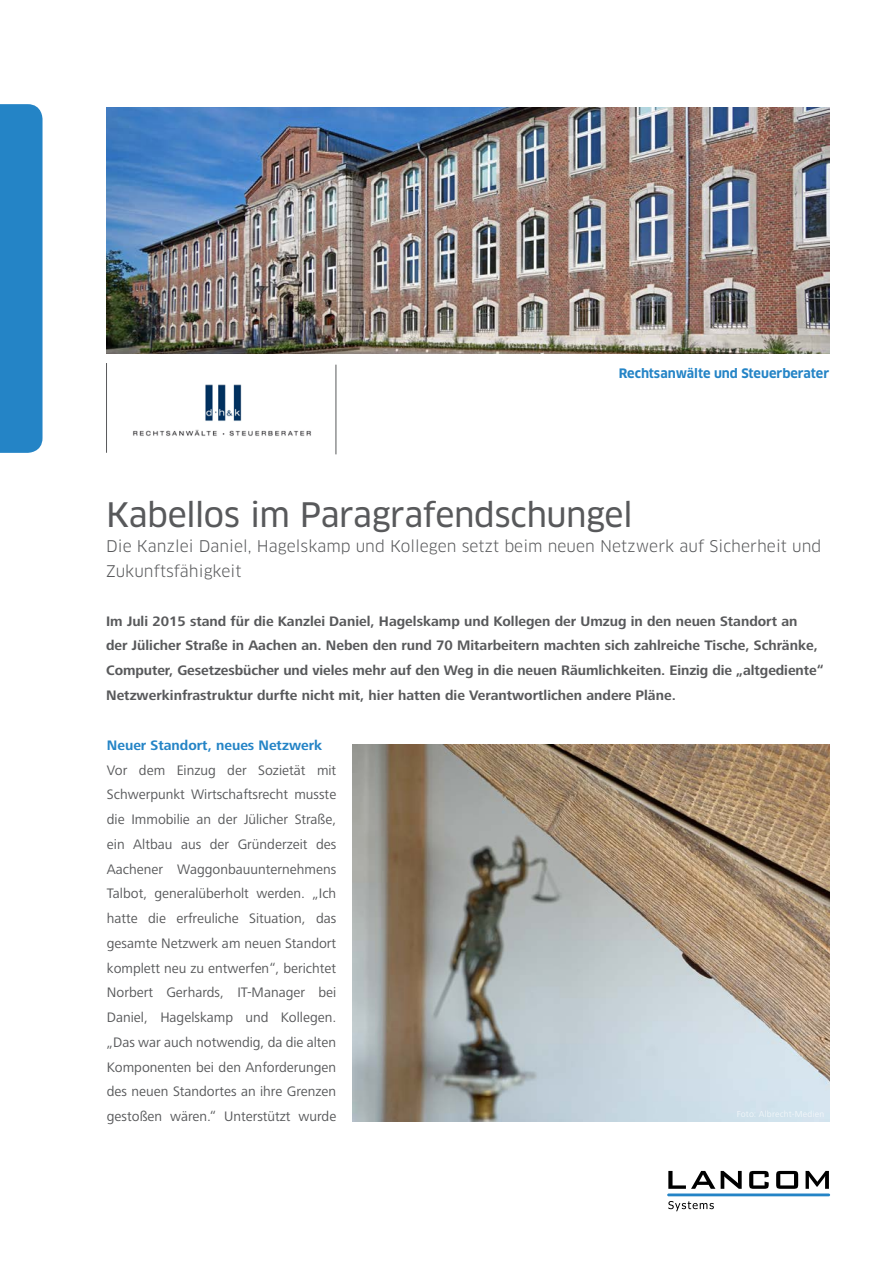
<style>
.page{position:relative;width:893px;height:1263px;background:#fff}
.page>*{position:absolute;margin:0;border:0;box-sizing:border-box;transform-origin:0 0}
.t1{font:33px "Clan OT News";letter-spacing:-.015em;color:#58595b}
.t2{font:15.75px/24.8px "Clan OT";letter-spacing:.005em;color:#58595b}
.t3{font:14.25px/24.8px "Frutiger Next LT";color:#58595b;text-align:justify}
.t4{font:700 14.25px/24.8px "Frutiger Next LT";color:#58595b}
.t5{font:700 14.25px "Frutiger Next LT";color:#2484c6}
.t6{font:700 12.75px "Clan OT";color:#2484c6}
</style>
<div class="page">
<div style="left:0;top:104px;width:43px;height:349px;background:#2484c6"></div>
<svg style="left:668px;top:1171px;width:47px;height:18px"></svg>
<svg style="left:721px;top:1171px;width:21px;height:18px"></svg>
<svg style="left:749px;top:1171px;width:20px;height:18px"></svg>
<svg style="left:776px;top:1171px;width:22px;height:18px"></svg>
<svg style="left:806px;top:1171px;width:23px;height:18px"></svg>
<svg style="left:668px;top:1201px;width:46px;height:10px"></svg>
<hr style="left:667px;top:1193px;width:163px;height:3px;background:#2484c6">
<img style="left:106px;top:108px;width:723px;height:246px">
<hr style="left:336px;top:365px;width:1px;height:89px;background:#58595b">
<hr style="left:106px;top:363px;width:1px;height:90px;background:#58595b">
<img style="left:133px;top:384px;width:178px;height:52px">
<img style="left:353px;top:744px;width:476px;height:377px">
<p class="t6" style="left:619px;top:366px;width:212px">Rechtsanwälte und Steuerberater</p>
<h1 class="t1" style="left:106px;top:496px;width:528px">Kabellos im Paragrafendschungel</h1>
<p class="t2" style="left:106px;top:534px;width:717px">Die Kanzlei Daniel, Hagelskamp und Kollegen setzt beim neuen Netzwerk auf Sicherheit und<br>Zukunftsfähigkeit</p>
<p class="t4" style="left:106px;top:608px;width:719px">Im Juli 2015 stand für die Kanzlei Daniel, Hagelskamp und Kollegen der Umzug in den neuen Standort an<br>der Jülicher Straße in Aachen an. Neben den rund 70 Mitarbeitern machten sich zahlreiche Tische, Schränke, Computer, Gesetzesbücher und vieles mehr auf den Weg in die neuen Räumlichkeiten. Einzig die „altgediente“ Netzwerkinfrastruktur durfte nicht mit, hier hatten die Verantwortlichen andere Pläne.</p>
<p class="t5" style="left:107px;top:737px;width:217px">Neuer Standort, neues Netzwerk</p>
<p class="t3" style="left:107px;top:757px;width:231px">Vor dem Einzug der Sozietät mit Schwerpunkt Wirtschaftsrecht musste die Immobilie an der Jülicher Straße, ein Altbau aus der Gründerzeit des Aachener Waggonbauunternehmens Talbot, generalüberholt werden. „Ich hatte die erfreuliche Situation, das gesamte Netzwerk am neuen Standort komplett neu zu entwerfen“, berichtet Norbert Gerhards, IT-Manager bei Daniel, Hagelskamp und Kollegen. „Das war auch notwendig, da die alten Komponenten bei den Anforderungen des neuen Standortes an ihre Grenzen gestoßen wären.“ Unterstützt wurde</p>
</div>
